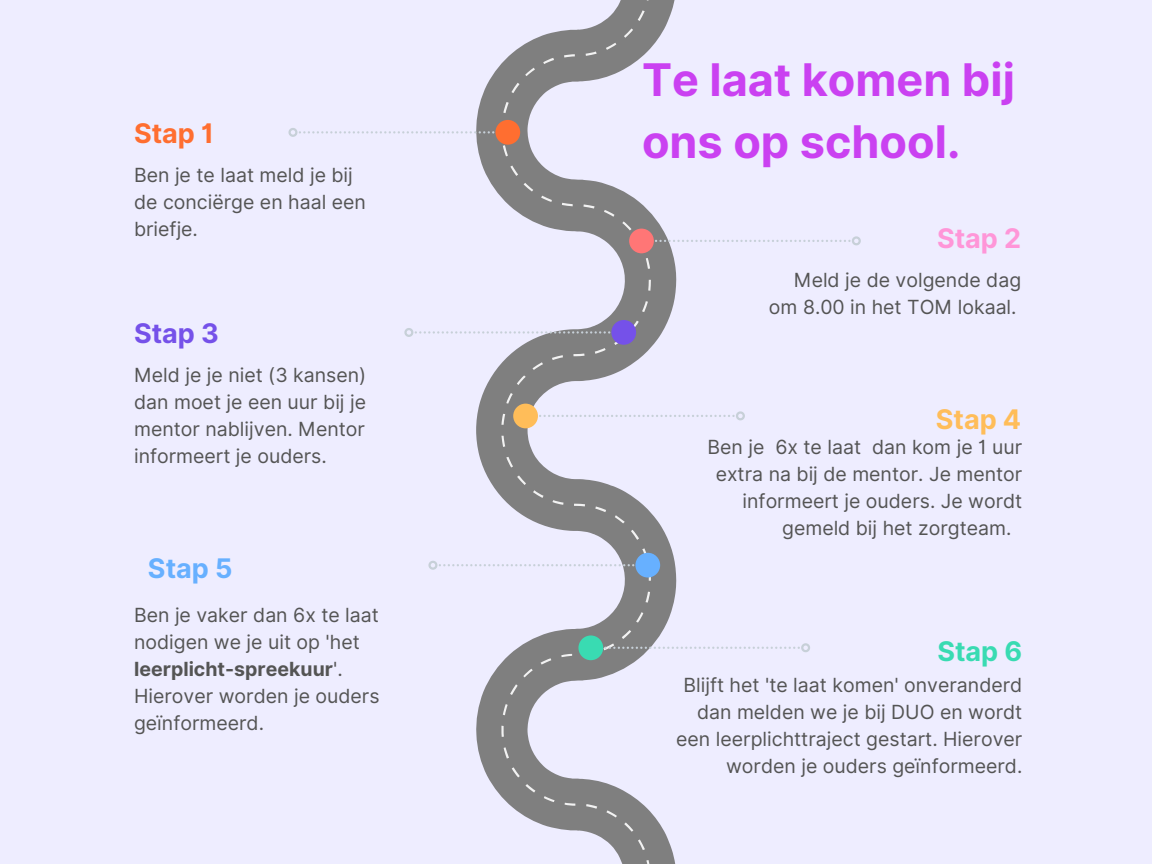
<style>
.page{position:relative;width:1152px;height:864px;background:#eeedff}
.page>*{position:absolute;margin:0;border:0;box-sizing:border-box;transform-origin:0 0}
.t1{font:700 45px/61.8px "Inter";color:#ca41f1}
.t2{font:700 27px "Inter";color:#ff6e30}
.t3{font:700 27px "Inter";color:#ff96d8}
.t4{font:700 27px "Inter";color:#7551e9}
.t5{font:700 27px "Inter";color:#ffbd59}
.t6{font:700 27px "Inter";color:#67b0ff}
.t7{font:700 27px "Inter";color:#39dbb2}
.t8{font:19.5px/27px "Inter";color:#545454}
.s1{font-weight:700}
</style>
<div class="page">
<svg style="left:476px;top:0;width:201px;height:864px"></svg>
<svg style="left:501px;top:0;width:150px;height:864px"></svg>
<svg style="left:288px;top:126px;width:209px;height:13px"></svg>
<div style="left:495px;top:120px;width:25px;height:25px;background:#ff6e30;border-radius:50%"></div>
<svg style="left:653px;top:235px;width:208px;height:12px"></svg>
<div style="left:629px;top:229px;width:25px;height:24px;background:#ff7676;border-radius:50%"></div>
<svg style="left:404px;top:326px;width:209px;height:13px"></svg>
<div style="left:611px;top:320px;width:25px;height:25px;background:#7551e9;border-radius:50%"></div>
<svg style="left:537px;top:410px;width:208px;height:12px"></svg>
<div style="left:513px;top:404px;width:25px;height:24px;background:#ffbd59;border-radius:50%"></div>
<svg style="left:428px;top:559px;width:209px;height:12px"></svg>
<div style="left:635px;top:553px;width:25px;height:25px;background:#67b0ff;border-radius:50%"></div>
<svg style="left:601px;top:642px;width:209px;height:12px"></svg>
<div style="left:578px;top:635px;width:25px;height:25px;background:#39dbb2;border-radius:50%"></div>
<h2 class="t2" style="left:134px;top:117px;width:81px">Stap 1</h2>
<p class="t8" style="left:134px;top:161px;width:233px">Ben je te laat meld je bij de conciërge en haal een briefje.</p>
<h2 class="t4" style="left:134px;top:317px;width:86px">Stap 3</h2>
<p class="t8" style="left:134px;top:362px;width:234px;text-align:justify">Meld je je niet (3 kansen) dan moet je een uur bij je mentor nablijven. Mentor informeert je ouders.</p>
<h2 class="t6" style="left:148px;top:552px;width:86px">Stap 5</h2>
<p class="t8" style="left:134px;top:601px;width:247px">Ben je vaker dan 6x te laat nodigen we je uit op 'het <span class="s1">leerplicht-spreekuur</span>'.<br>Hierover worden je ouders geïnformeerd.</p>
<h1 class="t1" style="left:642px;top:49px;width:374px">Te laat komen bij ons op school.</h1>
<h2 class="t3" style="left:937px;top:222px;width:86px">Stap 2</h2>
<p class="t8" style="left:769px;top:267px;width:254px;text-align:right">Meld je de volgende dag om 8.00 in het TOM lokaal.</p>
<h2 class="t5" style="left:936px;top:403px;width:87px">Stap 4</h2>
<p class="t8" style="left:707px;top:433px;width:316px">Ben je 6x te laat dan kom je 1 uur</p>
<p class="t8" style="left:716px;top:460px;width:308px">extra na bij de mentor. Je mentor</p>
<p class="t8" style="left:743px;top:487px;width:281px">informeert je ouders. Je wordt</p>
<p class="t8" style="left:782px;top:514px;width:231px">gemeld bij het zorgteam.</p>
<h2 class="t7" style="left:937px;top:635px;width:86px">Stap 6</h2>
<p class="t8" style="left:676px;top:671px;width:348px;text-align:right">Blijft het 'te laat komen' onveranderd dan melden we je bij DUO en wordt een leerplichttraject gestart. Hierover worden je ouders geïnformeerd.</p>
</div>
